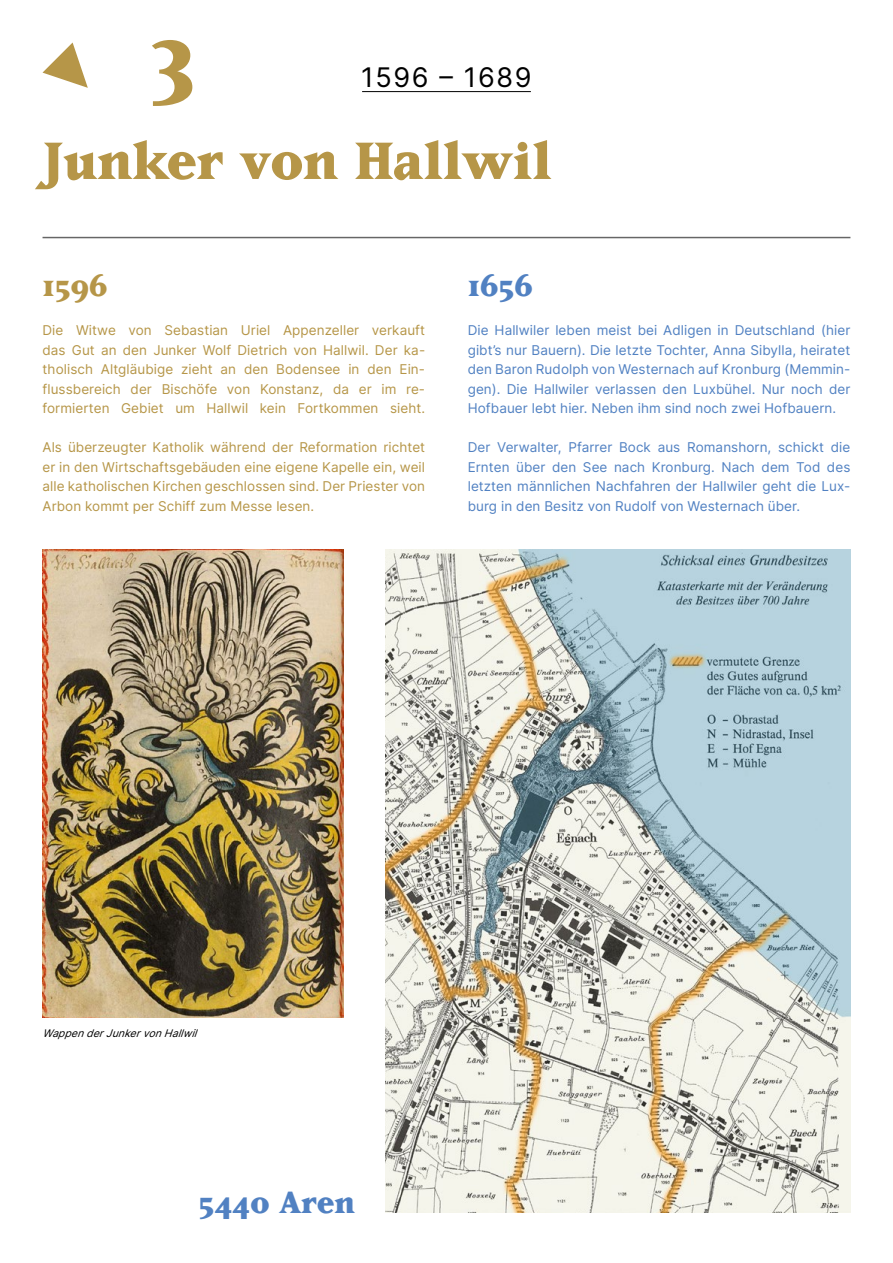
<style>
.page{position:relative;width:893px;height:1263px;background:#fff}
.page>*{position:absolute;margin:0;border:0;box-sizing:border-box;transform-origin:0 0}
.t1{font:800 108px "Matrix";color:#b69648}
.t2{font:800 61.5px "Matrix";color:#b69648}
.t3{font:800 36px "Matrix";letter-spacing:.005em;color:#5181c2}
.t4{font:800 36px "Matrix";color:#b69648}
.t5{font:27px "Inter";letter-spacing:.06em;color:#000}
.t6{font:13.5px/19.5px "Inter";letter-spacing:.005em;color:#5181c2;text-align:justify}
.t7{font:13.5px/19.5px "Inter";letter-spacing:.005em;color:#b69648;text-align:justify}
.t8{font:italic 10.5px "Inter";color:#000}
</style>
<div class="page">
<svg style="left:43px;top:43px;width:45px;height:45px"></svg>
<hr style="left:362px;top:91px;width:169px;height:1px;background:#000">
<img style="left:385px;top:550px;width:465px;height:663px">
<img style="left:43px;top:550px;width:300px;height:468px">
<hr style="left:43px;top:237px;width:807px;height:1px;background:#000">
<h1 class="t1" style="left:150px;top:2px;width:47px">3</h1>
<h3 class="t5" style="left:361px;top:58px;width:172px">1596 – 1689</h3>
<h2 class="t2" style="left:43px;top:130px;width:510px">Junker von Hallwil</h2>
<h3 class="t4" style="left:43px;top:267px;width:67px">1596</h3>
<p class="t7" style="left:43px;top:320px;width:384px">Die Witwe von Sebastian Uriel Appenzeller verkauft das Gut an den Junker Wolf Dietrich von Hallwil. Der ka&shy;tholisch Altgläubige zieht an den Bodensee in den Ein&shy;flussbereich der Bischöfe von Konstanz, da er im re&shy;formierten Gebiet um Hallwil kein Fortkommen sieht.</p>
<p class="t7" style="left:43px;top:437px;width:384px">Als überzeugter Katholik während der Reformation richtet er in den Wirtschaftsgebäuden eine eigene Kapelle ein, weil alle katholischen Kirchen geschlossen sind. Der Priester von Arbon kommt per Schiff zum Messe lesen.</p>
<h3 class="t3" style="left:468px;top:267px;width:67px">1656</h3>
<p class="t6" style="left:468px;top:320px;width:384px">Die Hallwiler leben meist bei Adligen in Deutschland (hier gibt’s nur Bauern). Die letzte Tochter, Anna Sibylla, heiratet den Baron Rudolph von Westernach auf Kronburg (Memmin&shy;gen). Die Hallwiler verlassen den Luxbühel. Nur noch der Hofbauer lebt hier. Neben ihm sind noch zwei Hofbauern.</p>
<p class="t6" style="left:468px;top:437px;width:384px">Der Verwalter, Pfarrer Bock aus Romanshorn, schickt die Ernten über den See nach Kronburg. Nach dem Tod des letzten männlichen Nachfahren der Hallwiler geht die Lux&shy;burg in den Besitz von Rudolf von Westernach über.</p>
<p class="t8" style="left:43px;top:1026px;width:160px">WappenderJunkervonHallwil</p>
<h3 class="t3" style="left:199px;top:1184px;width:158px">5440 Aren</h3>
</div>
